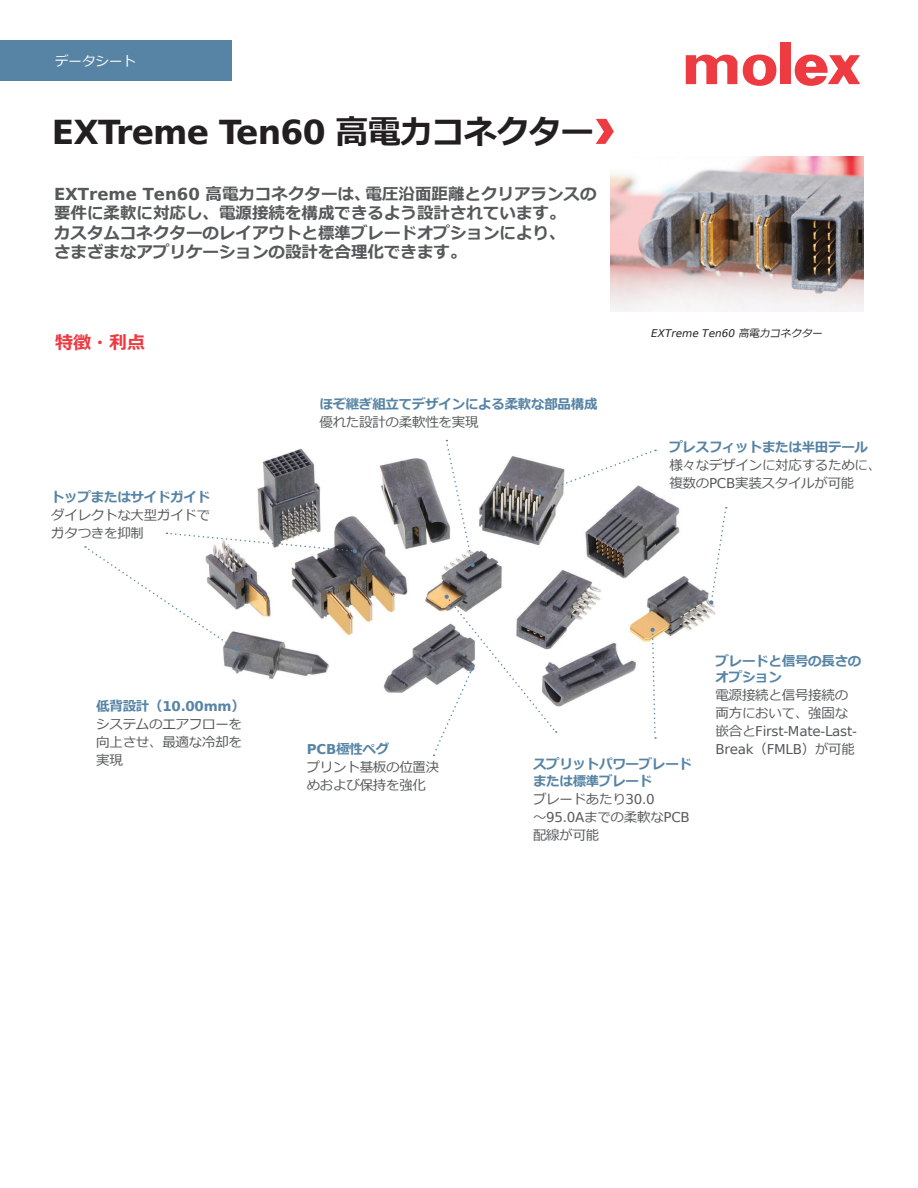
<style>
.page{position:relative;width:918px;height:1188px;background:#fff}
.page>*{position:absolute;margin:0;border:0;box-sizing:border-box;transform-origin:0 0}
.t1{font:700 33px "Bitstream Vera Sans";letter-spacing:-.025em;color:#231f20}
.t2{font:700 18px "Meiryo";color:#ee3a41}
.t3{font:700 16.5px/19.5px "Meiryo";color:#57585a}
.t4{font:13.5px/18px "Meiryo";letter-spacing:-.02em;color:#57585a}
.t5{font:700 13.5px/16.5px "Meiryo";letter-spacing:-.02em;color:#5784a4}
.t6{font:13.5px/18px "Bitstream Vera Sans";letter-spacing:-.02em;color:#57585a}
.t7{font:700 13.5px "Bitstream Vera Sans";letter-spacing:-.02em;color:#5784a4}
.t8{font:13.5px "Meiryo";color:#fff}
.t9{font:italic 10.5px "Bitstream Vera Sans";color:#231f20}
.s1{font-family:"Meiryo"}
.s2{font-family:"Bitstream Vera Sans"}
.s3{font-family:"Bitstream Vera Sans";font-weight:700;color:#5784a4}
.s4{font-weight:700;color:#5784a4}
</style>
<div class="page">
<div style="left:0;top:40px;width:231px;height:41px;background:#5784a4"></div>
<div style="left:780px;top:43px;width:10px;height:41px;background:#ee3a41"></div>
<svg style="left:743px;top:55px;width:33px;height:31px"></svg>
<svg style="left:686px;top:54px;width:51px;height:30px"></svg>
<svg style="left:795px;top:55px;width:65px;height:31px"></svg>
<img style="left:223px;top:439px;width:493px;height:268px">
<svg style="left:446px;top:440px;width:29px;height:127px"></svg>
<img style="left:611px;top:156px;width:252px;height:156px">
<svg style="left:537px;top:450px;width:119px;height:45px"></svg>
<svg style="left:709px;top:507px;width:18px;height:98px"></svg>
<svg style="left:650px;top:628px;width:7px;height:111px"></svg>
<svg style="left:432px;top:595px;width:125px;height:161px"></svg>
<svg style="left:85px;top:532px;width:272px;height:119px"></svg>
<svg style="left:596px;top:119px;width:18px;height:25px"></svg>
<p class="t8" style="left:55px;top:52px;width:82px">データシート</p>
<h1 class="t1" style="left:52px;top:114px;width:543px">EXTreme Ten60 <span class="s1">高電力コネクター</span></h1>
<p class="t3" style="left:54px;top:185px;width:544px"><span class="s2">EXTreme Ten60</span> 高電力コネクターは、電圧沿面距離とクリアランスの要件に柔軟に対応し、電源接続を構成できるよう設計されています。<br>カスタムコネクターのレイアウトと標準ブレードオプションにより、<br>さまざまなアプリケーションの設計を合理化できます。</p>
<h2 class="t2" style="left:55px;top:330px;width:91px">特徴・利点</h2>
<p class="t5" style="left:51px;top:489px;width:161px">トップまたはサイドガイド</p>
<p class="t4" style="left:51px;top:506px;width:161px">ダイレクトな大型ガイドでガタつきを抑制</p>
<p class="t5" style="left:320px;top:397px;width:280px">ほぞ継ぎ組立てデザインによる柔軟な部品構成</p>
<p class="t4" style="left:320px;top:414px;width:161px">優れた設計の柔軟性を実現</p>
<p class="t9" style="left:651px;top:328px;width:175px">EXTreme Ten60 <span class="s1">高電力コネクター</span></p>
<p class="t5" style="left:669px;top:439px;width:200px">プレスフィットまたは半田テール</p>
<p class="t4" style="left:669px;top:457px;width:213px">様々なデザインに対応するために、複数の<span class="s2">PCB</span>実装スタイルが可能</p>
<p class="t7" style="left:96px;top:698px;width:150px"><span class="s1">低背設計（</span>10.00mm<span class="s1">）</span></p>
<p class="t4" style="left:96px;top:716px;width:147px;text-align:justify">システムのエアフローを向上させ、最適な冷却を実現</p>
<p class="t4" style="left:307px;top:741px;width:134px"><span class="s3">PCB</span><span class="s4">極性ペグ<br></span>プリント基板の位置決めおよび保持を強化</p>
<p class="t5" style="left:533px;top:757px;width:161px">スプリットパワーブレードまたは標準ブレード</p>
<p class="t4" style="left:533px;top:791px;width:123px">ブレードあたり<span class="s2">30.0</span></p>
<p class="t6" style="left:533px;top:808px;width:158px"><span class="s1">～</span>95.0A<span class="s1">までの柔軟な</span>PCB</p>
<p class="t4" style="left:533px;top:827px;width:68px">配線が可能</p>
<p class="t5" style="left:716px;top:653px;width:147px">ブレードと信号の長さのオプション</p>
<p class="t4" style="left:716px;top:687px;width:134px">電源接続と信号接続の両方において、強固な</p>
<p class="t6" style="left:716px;top:722px;width:143px"><span class="s1">嵌合と</span>First-Mate-Last-<br>Break<span class="s1">（</span>FMLB<span class="s1">）が可能</span></p>
</div>
